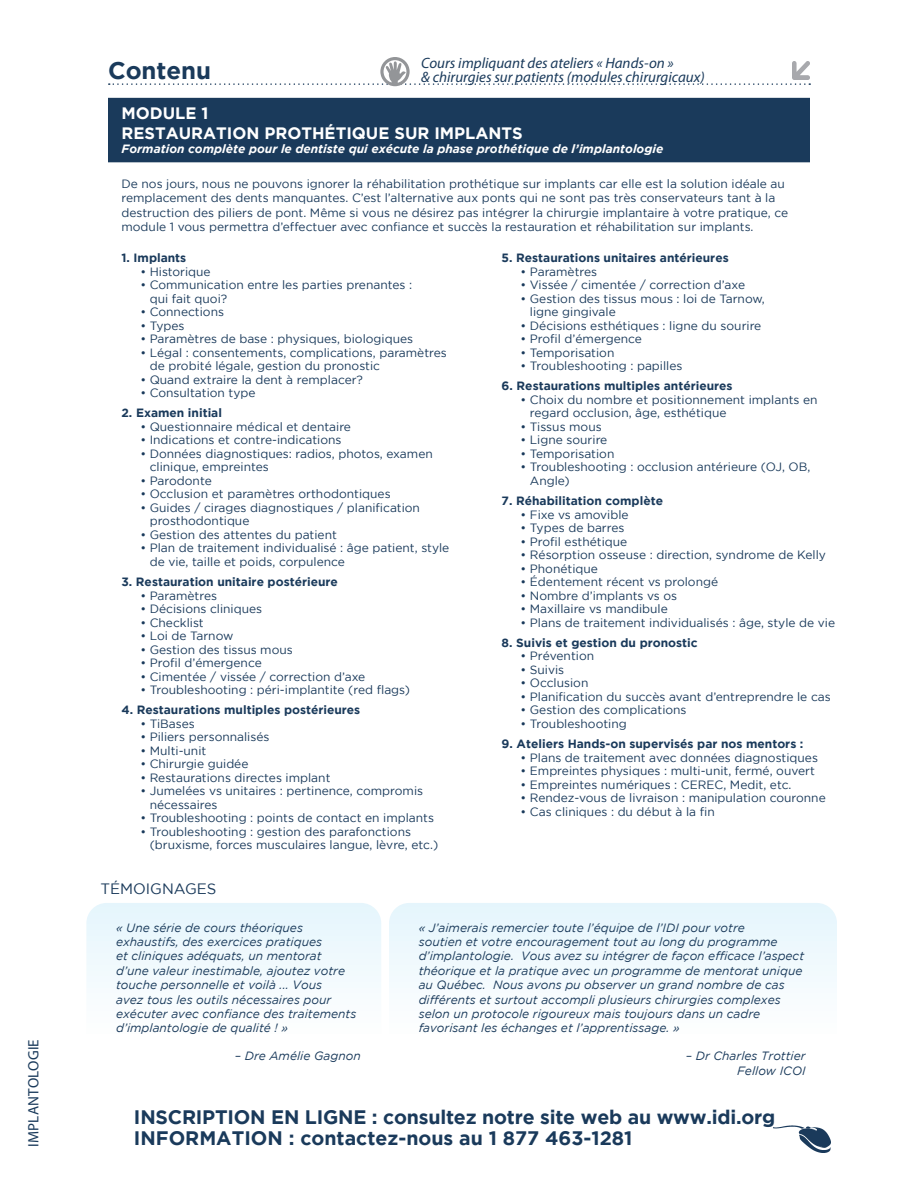
<style>
.page{position:relative;width:918px;height:1188px;background:#fff}
.page>*{position:absolute;margin:0;border:0;box-sizing:border-box;transform-origin:0 0}
.titre_objectifs{font:700 24px "Gotham";color:#1a3a5b}
.texte_objectifs_fin{font:700 19.5px "Gotham";letter-spacing:-.01em;color:#1a3a5b}
.texte_objectifs{font:700 16.5px/19.8px "Gotham";color:#fff}
.titre_objectifs-2{font:italic 15px/13.5px "Myriad Pro";color:#1a3a5b}
.section_gestion_prat{font:15px "Myriad Pro";letter-spacing:.02em;color:#1a3a5b}
.texte_objectifs-2{font:15px "Gotham";color:#1a3a5b}
.texte_objectifs-3{font:12px/13.5px "Gotham";color:#1a3a5b}
.texte_objectifs-4{font:italic 12px/14.4px "Gotham";color:#1a3a5b}
.texte_objectifs-5{font:700 12px "Gotham";color:#1a3a5b}
.texte_objectifs-6{font:italic 700 12px "Gotham";color:#fff}
</style>
<div class="page">
<div style="left:108px;top:98px;width:702px;height:64px;background:#1a3a5b"></div>
<svg style="left:109px;top:57px;width:701px;height:29px"></svg>
<div style="left:86px;top:903px;width:295px;height:85px;background:#edf8fd"></div>
<div style="left:389px;top:903px;width:448px;height:85px;background:#edf8fd"></div>
<img style="left:773px;top:1125px;width:57px;height:28px">
<p class="section_gestion_prat" style="left:24px;top:1147px;width:110px;rotate:-90deg">IMPLANTOLOGIE</p>
<p class="titre_objectifs-2" style="left:421px;top:56px;width:285px">Cours impliquant des ateliers « Hands-on »<br>&amp; chirurgies sur patients (modules chirurgicaux)</p>
<p class="titre_objectifs" style="left:108px;top:57px;width:105px">Contenu</p>
<p class="texte_objectifs" style="left:122px;top:103px;width:403px">MODULE 1<br>RESTAURATION PROTHÉTIQUE SUR IMPLANTS</p>
<p class="texte_objectifs-6" style="left:122px;top:142px;width:543px">Formation complète pour le dentiste qui exécute la phase prothétique de l’implantologie</p>
<p class="texte_objectifs-3" style="left:122px;top:176px;width:668px;line-height:14.4px">De nos jours, nous ne pouvons ignorer la réhabilitation prothétique sur implants car elle est la solution idéale au remplacement des dents manquantes. C’est l’alternative aux ponts qui ne sont pas très conservateurs tant à la destruction des piliers de pont. Même si vous ne désirez pas intégrer la chirurgie implantaire à votre pratique, ce module 1 vous permettra d’effectuer avec confiance et succès la restauration et réhabilitation sur implants.</p>
<p class="texte_objectifs-5" style="left:122px;top:251px;width:66px">1. Implants</p>
<p class="texte_objectifs-3" style="left:140px;top:264px;width:72px">• Historique</p>
<p class="texte_objectifs-3" style="left:150px;top:278px;width:264px;text-indent:-9px">• Communication entre les parties prenantes : qui fait quoi?</p>
<p class="texte_objectifs-3" style="left:140px;top:305px;width:85px">• Connections</p>
<p class="texte_objectifs-3" style="left:140px;top:318px;width:46px">• Types</p>
<p class="texte_objectifs-3" style="left:140px;top:332px;width:274px">• Paramètres de base : physiques, biologiques</p>
<p class="texte_objectifs-3" style="left:150px;top:345px;width:299px;text-indent:-9px">• Légal : consentements, complications, paramètres de probité légale, gestion du pronostic</p>
<p class="texte_objectifs-3" style="left:140px;top:372px;width:224px">• Quand extraire la dent à remplacer?</p>
<p class="texte_objectifs-3" style="left:140px;top:386px;width:117px">• Consultation type</p>
<p class="texte_objectifs-5" style="left:122px;top:406px;width:102px">2. Examen initial</p>
<p class="texte_objectifs-3" style="left:140px;top:420px;width:212px">• Questionnaire médical et dentaire</p>
<p class="texte_objectifs-3" style="left:140px;top:433px;width:203px">• Indications et contre-indications</p>
<p class="texte_objectifs-3" style="left:150px;top:447px;width:285px;text-indent:-9px">• Données diagnostiques: radios, photos, examen clinique, empreintes</p>
<p class="texte_objectifs-3" style="left:140px;top:474px;width:73px">• Parodonte</p>
<p class="texte_objectifs-3" style="left:140px;top:487px;width:252px">• Occlusion et paramètres orthodontiques</p>
<p class="texte_objectifs-3" style="left:150px;top:501px;width:272px;text-indent:-9px">• Guides / cirages diagnostiques / planification prosthodontique</p>
<p class="texte_objectifs-3" style="left:140px;top:528px;width:198px">• Gestion des attentes du patient</p>
<p class="texte_objectifs-3" style="left:150px;top:541px;width:301px;text-indent:-9px">• Plan de traitement individualisé : âge patient, style de vie, taille et poids, corpulence</p>
<p class="texte_objectifs-5" style="left:122px;top:575px;width:218px">3. Restauration unitaire postérieure</p>
<p class="texte_objectifs-3" style="left:140px;top:588px;width:78px">• Paramètres</p>
<p class="texte_objectifs-3" style="left:140px;top:602px;width:123px">• Décisions cliniques</p>
<p class="texte_objectifs-3" style="left:140px;top:615px;width:65px">• Checklist</p>
<p class="texte_objectifs-3" style="left:140px;top:629px;width:95px">• Loi de Tarnow</p>
<p class="texte_objectifs-3" style="left:140px;top:642px;width:154px">• Gestion des tissus mous</p>
<p class="texte_objectifs-3" style="left:140px;top:656px;width:123px">• Profil d’émergence</p>
<p class="texte_objectifs-3" style="left:140px;top:669px;width:226px">• Cimentée / vissée / correction d’axe</p>
<p class="texte_objectifs-3" style="left:140px;top:683px;width:271px">• Troubleshooting : péri-implantite (red flags)</p>
<p class="texte_objectifs-5" style="left:122px;top:703px;width:240px">4. Restaurations multiples postérieures</p>
<p class="texte_objectifs-3" style="left:140px;top:717px;width:56px">• TiBases</p>
<p class="texte_objectifs-3" style="left:140px;top:730px;width:131px">• Piliers personnalisés</p>
<p class="texte_objectifs-3" style="left:140px;top:744px;width:67px">• Multi-unit</p>
<p class="texte_objectifs-3" style="left:140px;top:757px;width:110px">• Chirurgie guidée</p>
<p class="texte_objectifs-3" style="left:140px;top:771px;width:192px">• Restaurations directes implant</p>
<p class="texte_objectifs-3" style="left:150px;top:784px;width:275px;text-indent:-9px">• Jumelées vs unitaires : pertinence, compromis nécessaires</p>
<p class="texte_objectifs-3" style="left:140px;top:811px;width:295px">• Troubleshooting : points de contact en implants</p>
<p class="texte_objectifs-3" style="left:150px;top:825px;width:290px;text-indent:-9px">• Troubleshooting : gestion des parafonctions (bruxisme, forces musculaires langue, lèvre, etc.)</p>
<p class="texte_objectifs-2" style="left:100px;top:881px;width:118px">TÉMOIGNAGES</p>
<p class="texte_objectifs-5" style="left:502px;top:251px;width:229px">5. Restaurations unitaires antérieures</p>
<p class="texte_objectifs-3" style="left:521px;top:264px;width:78px">• Paramètres</p>
<p class="texte_objectifs-3" style="left:521px;top:278px;width:226px">• Vissée / cimentée / correction d’axe</p>
<p class="texte_objectifs-3" style="left:530px;top:291px;width:237px;text-indent:-9px">• Gestion des tissus mous : loi de Tarnow, ligne gingivale</p>
<p class="texte_objectifs-3" style="left:521px;top:318px;width:242px">• Décisions esthétiques : ligne du sourire</p>
<p class="texte_objectifs-3" style="left:521px;top:332px;width:123px">• Profil d’émergence</p>
<p class="texte_objectifs-3" style="left:521px;top:345px;width:95px">• Temporisation</p>
<p class="texte_objectifs-3" style="left:521px;top:359px;width:163px">• Troubleshooting : papilles</p>
<p class="texte_objectifs-5" style="left:502px;top:379px;width:232px">6. Restaurations multiples antérieures</p>
<p class="texte_objectifs-3" style="left:530px;top:393px;width:289px;text-indent:-9px">• Choix du nombre et positionnement implants en regard occlusion, âge, esthétique</p>
<p class="texte_objectifs-3" style="left:521px;top:420px;width:83px">• Tissus mous</p>
<p class="texte_objectifs-3" style="left:521px;top:433px;width:88px">• Ligne sourire</p>
<p class="texte_objectifs-3" style="left:521px;top:447px;width:95px">• Temporisation</p>
<p class="texte_objectifs-3" style="left:530px;top:460px;width:282px;text-indent:-9px">• Troubleshooting : occlusion antérieure (OJ, OB,<br>Angle)</p>
<p class="texte_objectifs-5" style="left:502px;top:494px;width:163px">7. Réhabilitation complète</p>
<p class="texte_objectifs-3" style="left:521px;top:507px;width:110px">• Fixe vs amovible</p>
<p class="texte_objectifs-3" style="left:521px;top:521px;width:105px">• Types de barres</p>
<p class="texte_objectifs-3" style="left:521px;top:534px;width:108px">• Profil esthétique</p>
<p class="texte_objectifs-3" style="left:521px;top:548px;width:307px">• Résorption osseuse : direction, syndrome de Kelly</p>
<p class="texte_objectifs-3" style="left:521px;top:561px;width:79px">• Phonétique</p>
<p class="texte_objectifs-3" style="left:521px;top:575px;width:199px">• Édentement récent vs prolongé</p>
<p class="texte_objectifs-3" style="left:521px;top:588px;width:158px">• Nombre d’implants vs os</p>
<p class="texte_objectifs-3" style="left:521px;top:602px;width:149px">• Maxillaire vs mandibule</p>
<p class="texte_objectifs-3" style="left:521px;top:615px;width:316px">• Plans de traitement individualisés : âge, style de vie</p>
<p class="texte_objectifs-5" style="left:502px;top:636px;width:198px">8. Suivis et gestion du pronostic</p>
<p class="texte_objectifs-3" style="left:521px;top:649px;width:75px">• Prévention</p>
<p class="texte_objectifs-3" style="left:521px;top:663px;width:45px">• Suivis</p>
<p class="texte_objectifs-3" style="left:521px;top:676px;width:69px">• Occlusion</p>
<p class="texte_objectifs-3" style="left:521px;top:690px;width:312px">• Planification du succès avant d’entreprendre le cas</p>
<p class="texte_objectifs-3" style="left:521px;top:703px;width:168px">• Gestion des complications</p>
<p class="texte_objectifs-3" style="left:521px;top:717px;width:108px">• Troubleshooting</p>
<p class="texte_objectifs-5" style="left:502px;top:737px;width:303px">9. Ateliers Hands-on supervisés par nos mentors :</p>
<p class="texte_objectifs-3" style="left:521px;top:750px;width:299px">• Plans de traitement avec données diagnostiques</p>
<p class="texte_objectifs-3" style="left:521px;top:764px;width:296px">• Empreintes physiques : multi-unit, fermé, ouvert</p>
<p class="texte_objectifs-3" style="left:521px;top:777px;width:272px">• Empreintes numériques : CEREC, Medit, etc.</p>
<p class="texte_objectifs-3" style="left:521px;top:791px;width:307px">• Rendez-vous de livraison : manipulation couronne</p>
<p class="texte_objectifs-3" style="left:521px;top:804px;width:196px">• Cas cliniques : du début à la fin</p>
<p class="texte_objectifs-4" style="left:116px;top:920px;width:242px">« Une série de cours théoriques exhaustifs, des exercices pratiques<br>et cliniques adéquats, un mentorat d’une valeur inestimable, ajoutez votre touche personnelle et voilà ... Vous<br>avez tous les outils nécessaires pour exécuter avec confiance des traitements d’implantologie de qualité ! »</p>
<p class="texte_objectifs-4" style="left:235px;top:1049px;width:127px">– Dre Amélie Gagnon</p>
<p class="texte_objectifs-4" style="left:419px;top:920px;width:387px">« J’aimerais remercier toute l’équipe de l’IDI pour votre<br>soutien et votre encouragement tout au long du programme d’implantologie. Vous avez su intégrer de façon efficace l’aspect théorique et la pratique avec un programme de mentorat unique au Québec. Nous avons pu observer un grand nombre de cas différents et surtout accompli plusieurs chirurgies complexes selon un protocole rigoureux mais toujours dans un cadre favorisant les échanges et l’apprentissage. »</p>
<p class="texte_objectifs-4" style="left:686px;top:1049px;width:121px;text-align:right">– Dr Charles Trottier<br>Fellow ICOI</p>
<p class="texte_objectifs_fin" style="left:134px;top:1106px;width:643px">INSCRIPTION EN LIGNE : consultez notre site web au www.idi.org</p>
<p class="texte_objectifs_fin" style="left:134px;top:1127px;width:500px">INFORMATION : contactez-nous au 1 877 463-1281</p>
</div>
